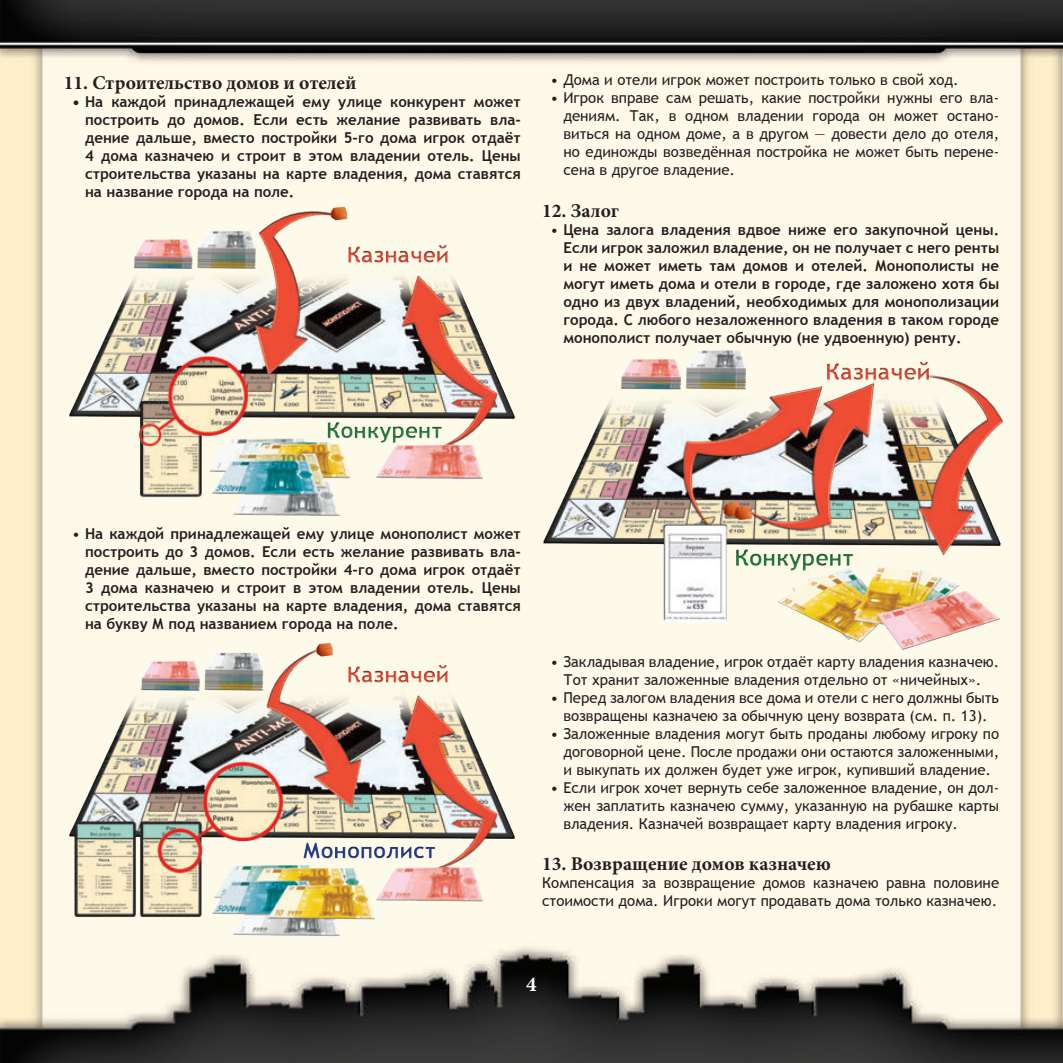
<style>
.page{position:relative;width:1063px;height:1063px;background:#fff}
.page>*{position:absolute;margin:0;border:0;box-sizing:border-box;transform-origin:0 0}
.t1{font:700 21px "Minion Pro";color:#fff}
.t2{font:700 19.5px "Minion Pro";color:#231f20}
.t3{font:15px/18px "Trebuchet MS";color:#231f20;text-align:justify}
.t4{font:700 15px/18px "Trebuchet MS";color:#231f20;text-align:justify}
.s1{font-weight:400}
</style>
<div class="page">
<img style="left:0;top:0;width:1063px;height:1063px">
<img style="left:537px;top:193px;width:471px;height:471px">
<img style="left:64px;top:201px;width:458px;height:295px">
<img style="left:64px;top:496px;width:458px;height:458px">
<p class="t2" style="left:64px;top:69px;width:294px">11. Строительство домов и отелей</p>
<p class="t4" style="left:85px;top:92px;width:437px;text-indent:-13px">• На каждой принадлежащей ему улице конкурент может построить до домов. Если есть желание развивать вла&shy;дение дальше, вместо постройки 5-го дома игрок отдаёт 4 дома казначею и строит в этом владении отель. Цены строительства указаны на карте владения, дома ставятся на название города на поле.</p>
<p class="t3" style="left:551px;top:71px;width:409px">• Дома и отели игрок может построить только в свой ход.</p>
<p class="t3" style="left:563px;top:89px;width:437px;text-indent:-13px">• Игрок вправе сам решать, какие постройки нужны его вла&shy;дениям. Так, в одном владении города он может остано&shy;виться на одном доме, а в другом — довести дело до отеля, но единожды возведённая постройка не может быть перене&shy;сена в другое владение.</p>
<p class="t2" style="left:542px;top:197px;width:78px">12. Залог</p>
<p class="t4" style="left:563px;top:221px;width:437px;text-indent:-13px"><span class="s1">•</span> Цена залога владения вдвое ниже его закупочной цены.<br>Если игрок заложил владение, он не получает с него ренты и не может иметь там домов и отелей. Монополисты не могут иметь дома и отели в городе, где заложено хотя бы одно из двух владений, необходимых для монополизации города. С любого незаложенного владения в таком городе монополист получает обычную (не удвоенную) ренту.</p>
<p class="t4" style="left:85px;top:524px;width:437px;text-indent:-13px"><span class="s1">•</span> На каждой принадлежащей ему улице монополист может построить до 3 домов. Если есть желание развивать вла&shy;дение дальше, вместо постройки 4-го дома игрок отдаёт 3 дома казначею и строит в этом владении отель. Цены строительства указаны на карте владения, дома ставятся на букву М под названием города на поле.</p>
<p class="t3" style="left:551px;top:653px;width:450px;text-align:center">• Закладывая владение, игрок отдаёт карту владения казначею.<br>Тот хранит заложенные владения отдельно от «ничейных».</p>
<p class="t3" style="left:551px;top:689px;width:450px;text-align:center">• Перед залогом владения все дома и отели с него должны быть возвращены казначею за обычную цену возврата (см. п. 13).</p>
<p class="t3" style="left:563px;top:725px;width:437px;text-indent:-13px">• Заложенные владения могут быть проданы любому игроку по договорной цене. После продажи они остаются заложенными, и выкупать их должен будет уже игрок, купивший владение.</p>
<p class="t3" style="left:563px;top:779px;width:437px;text-indent:-13px">• Если игрок хочет вернуть себе заложенное владение, он дол&shy;жен заплатить казначею сумму, указанную на рубашке карты владения. Казначей возвращает карту владения игроку.</p>
<p class="t2" style="left:542px;top:850px;width:290px">13. Возвращение домов казначею</p>
<p class="t3" style="left:542px;top:874px;width:459px">Компенсация за возвращение домов казначею равна половине стоимости дома. Игроки могут продавать дома только казначею.</p>
<h1 class="t1" style="left:526px;top:969px;width:12px">4</h1>
</div>
